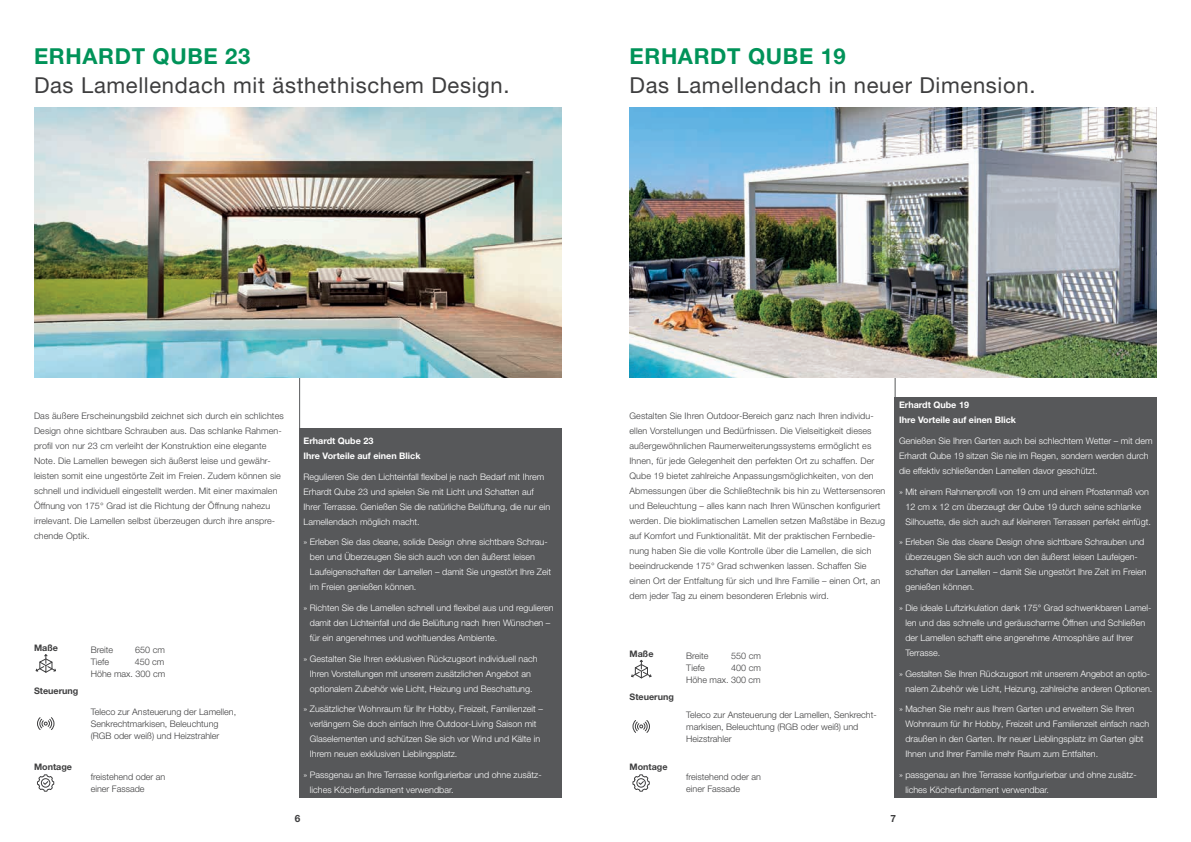
<style>
.page{position:relative;width:1191px;height:842px;background:#fff}
.page>*{position:absolute;margin:0;border:0;box-sizing:border-box;transform-origin:0 0}
.t1{font:22px "Helvetica Neue LT Pro";letter-spacing:.03em;color:#3e3e3f}
.t2{font:700 22px "Helvetica Neue LT Pro";letter-spacing:.03em;color:#009359}
.t3{font:700 10px "Helvetica Neue LT Pro";color:#3e3e3f}
.t4{font:300 9px/15px "Helvetica Neue LT Pro";color:#fff}
.t5{font:300 9px/15px "Helvetica Neue LT Pro";letter-spacing:.01em;color:#3e3e3f}
.t6{font:700 9px/15px "Helvetica Neue LT Pro";color:#fff}
.t7{font:700 9px "Helvetica Neue LT Pro";color:#3e3e3f}
</style>
<div class="page">
<hr style="left:895px;top:137px;width:1px;height:660px;background:#57585a">
<hr style="left:299px;top:137px;width:1px;height:660px;background:#57585a">
<div style="left:299px;top:428px;width:262px;height:369px;background:#57585a"></div>
<img style="left:34px;top:108px;width:527px;height:269px">
<div style="left:895px;top:397px;width:262px;height:400px;background:#57585a"></div>
<img style="left:629px;top:108px;width:528px;height:269px">
<svg style="left:35px;top:654px;width:21px;height:19px"></svg>
<svg style="left:37px;top:717px;width:18px;height:13px"></svg>
<svg style="left:37px;top:774px;width:17px;height:18px"></svg>
<svg style="left:631px;top:659px;width:21px;height:20px"></svg>
<svg style="left:632px;top:720px;width:18px;height:13px"></svg>
<svg style="left:632px;top:774px;width:18px;height:18px"></svg>
<h1 class="t2" style="left:34px;top:42px;width:218px">ERHARDT QUBE 23</h1>
<h1 class="t1" style="left:34px;top:72px;width:477px">Das Lamellendach mit ästhethischem Design.</h1>
<h1 class="t2" style="left:629px;top:42px;width:218px">ERHARDT QUBE 19</h1>
<h1 class="t1" style="left:629px;top:72px;width:407px">Das Lamellendach in neuer Dimension.</h1>
<p class="t5" style="left:34px;top:408px;width:251px">Das äußere Erscheinungsbild zeichnet sich durch ein schlichtes Design ohne sichtbare Schrauben aus. Das schlanke Rahmen&shy;profil von nur 23 cm verleiht der Konstruktion eine elegante Note. Die Lamellen bewegen sich äußerst leise und gewähr&shy;leisten somit eine ungestörte Zeit im Freien. Zudem können sie schnell und individuell eingestellt werden. Mit einer maximalen Öffnung von 175° Grad ist die Richtung der Öffnung nahezu irrelevant. Die Lamellen selbst überzeugen durch ihre anspre&shy;chende Optik.</p>
<p class="t7" style="left:34px;top:642px;width:25px">Maße</p>
<p class="t5" style="left:91px;top:642px;width:24px">Breite</p>
<p class="t5" style="left:135px;top:642px;width:31px">650 cm</p>
<p class="t5" style="left:91px;top:654px;width:20px">Tiefe</p>
<p class="t5" style="left:91px;top:655px;width:76px;line-height:12px;text-align:right">450 cm<br>Höhe max. 300 cm</p>
<p class="t7" style="left:34px;top:685px;width:46px">Steuerung</p>
<p class="t7" style="left:34px;top:761px;width:39px">Montage</p>
<p class="t5" style="left:91px;top:705px;width:147px;line-height:12px">Teleco zur Ansteuerung der Lamellen,<br>Senkrechtmarkisen, Beleuchtung (RGB oder weiß) und Heizstrahler</p>
<p class="t5" style="left:91px;top:771px;width:76px;line-height:12px">freistehend oder an einer Fassade</p>
<p class="t6" style="left:304px;top:433px;width:118px">Erhardt Qube 23<br>Ihre Vorteile auf einen Blick</p>
<p class="t4" style="left:304px;top:469px;width:248px">Regulieren Sie den Lichteinfall flexibel je nach Bedarf mit Ihrem Erhardt Qube 23 und spielen Sie mit Licht und Schatten auf Ihrer Terrasse. Genießen Sie die natürliche Belüftung, die nur ein Lamellendach möglich macht.</p>
<p class="t4" style="left:310px;top:534px;width:243px;text-indent:-6px">» Erleben Sie das cleane, solide Design ohne sichtbare Schrau&shy;ben und Überzeugen Sie sich auch von den äußerst leisen Laufeigenschaften der Lamellen – damit Sie ungestört Ihre Zeit im Freien genießen können.</p>
<p class="t4" style="left:310px;top:600px;width:245px;text-indent:-6px">» Richten Sie die Lamellen schnell und flexibel aus und regulieren damit den Lichteinfall und die Belüftung nach Ihren Wünschen – für ein angenehmes und wohltuendes Ambiente.</p>
<p class="t4" style="left:304px;top:651px;width:235px;text-align:center">» Gestalten Sie Ihren exklusiven Rückzugsort individuell nach<br>Ihren Vorstellungen mit unserem zusätzlichen Angebot an optionalem Zubehör wie Licht, Heizung und Beschattung.</p>
<p class="t4" style="left:310px;top:701px;width:234px;text-indent:-6px">» Zusätzlicher Wohnraum für Ihr Hobby, Freizeit, Familienzeit – verlängern Sie doch einfach Ihre Outdoor-Living Saison mit Glaselementen und schützen Sie sich vor Wind und Kälte in Ihrem neuen exklusiven Lieblingsplatz.</p>
<p class="t4" style="left:310px;top:767px;width:233px;text-indent:-6px">» Passgenau an Ihre Terrasse konfigurierbar und ohne zusätz&shy;liches Köcherfundament verwendbar.</p>
<p class="t5" style="left:629px;top:408px;width:257px">Gestalten Sie Ihren Outdoor-Bereich ganz nach Ihren individu&shy;ellen Vorstellungen und Bedürfnissen. Die Vielseitigkeit dieses außergewöhnlichen Raumerweiterungssystems ermöglicht es Ihnen, für jede Gelegenheit den perfekten Ort zu schaffen. Der Qube 19 bietet zahlreiche Anpassungsmöglichkeiten, von den Abmessungen über die Schließtechnik bis hin zu Wettersensoren und Beleuchtung – alles kann nach Ihren Wünschen konfiguriert werden. Die bioklimatischen Lamellen setzen Maßstäbe in Bezug auf Komfort und Funktionalität. Mit der praktischen Fernbedie&shy;nung haben Sie die volle Kontrolle über die Lamellen, die sich beeindruckende 175° Grad schwenken lassen. Schaffen Sie einen Ort der Entfaltung für sich und Ihre Familie – einen Ort, an dem jeder Tag zu einem besonderen Erlebnis wird.</p>
<p class="t6" style="left:899px;top:397px;width:118px">Erhardt Qube 19<br>Ihre Vorteile auf einen Blick</p>
<p class="t4" style="left:899px;top:433px;width:255px">Genießen Sie Ihren Garten auch bei schlechtem Wetter – mit dem<br>Erhardt Qube 19 sitzen Sie nie im Regen, sondern werden durch die effektiv schließenden Lamellen davor geschützt.</p>
<p class="t4" style="left:905px;top:484px;width:247px;text-indent:-6px">» Mit einem Rahmenprofil von 19 cm und einem Pfostenmaß von<br>12 cm x 12 cm überzeugt der Qube 19 durch seine schlanke<br>Silhouette, die sich auch auf kleineren Terrassen perfekt einfügt.</p>
<p class="t4" style="left:905px;top:534px;width:243px;text-indent:-6px">» Erleben Sie das cleane Design ohne sichtbare Schrauben und überzeugen Sie sich auch von den äußerst leisen Laufeigen&shy;schaften der Lamellen – damit Sie ungestört Ihre Zeit im Freien genießen können.</p>
<p class="t4" style="left:905px;top:600px;width:247px;text-indent:-6px">» Die ideale Luftzirkulation dank 175° Grad schwenkbaren Lamel&shy;len und das schnelle und geräuscharme Öffnen und Schließen der Lamellen schafft eine angenehme Atmosphäre auf Ihrer Terrasse.</p>
<p class="t4" style="left:899px;top:666px;width:255px;text-align:right">» Gestalten Sie Ihren Rückzugsort mit unserem Angebot an optio&shy;nalem Zubehör wie Licht, Heizung, zahlreiche anderen Optionen.</p>
<p class="t4" style="left:905px;top:701px;width:245px;text-indent:-6px">» Machen Sie mehr aus Ihrem Garten und erweitern Sie Ihren Wohnraum für Ihr Hobby, Freizeit und Familienzeit einfach nach draußen in den Garten. Ihr neuer Lieblingsplatz im Garten gibt Ihnen und Ihrer Familie mehr Raum zum Entfalten.</p>
<p class="t4" style="left:905px;top:767px;width:233px;text-indent:-6px">» passgenau an Ihre Terrasse konfigurierbar und ohne zusätz&shy;liches Köcherfundament verwendbar.</p>
<p class="t7" style="left:629px;top:648px;width:25px">Maße</p>
<p class="t5" style="left:686px;top:648px;width:24px">Breite</p>
<p class="t5" style="left:731px;top:648px;width:31px">550 cm</p>
<p class="t5" style="left:686px;top:660px;width:20px">Tiefe</p>
<p class="t5" style="left:686px;top:661px;width:76px;line-height:12px;text-align:right">400 cm<br>Höhe max. 300 cm</p>
<p class="t7" style="left:629px;top:691px;width:46px">Steuerung</p>
<p class="t5" style="left:686px;top:708px;width:192px;line-height:12px">Teleco zur Ansteuerung der Lamellen, Senkrecht&shy;markisen, Beleuchtung (RGB oder weiß) und<br>Heizstrahler</p>
<p class="t7" style="left:629px;top:761px;width:39px">Montage</p>
<p class="t5" style="left:686px;top:771px;width:76px;line-height:12px">freistehend oder an einer Fassade</p>
<p class="t3" style="left:295px;top:812px;width:7px">6</p>
<p class="t3" style="left:890px;top:812px;width:7px">7</p>
</div>
